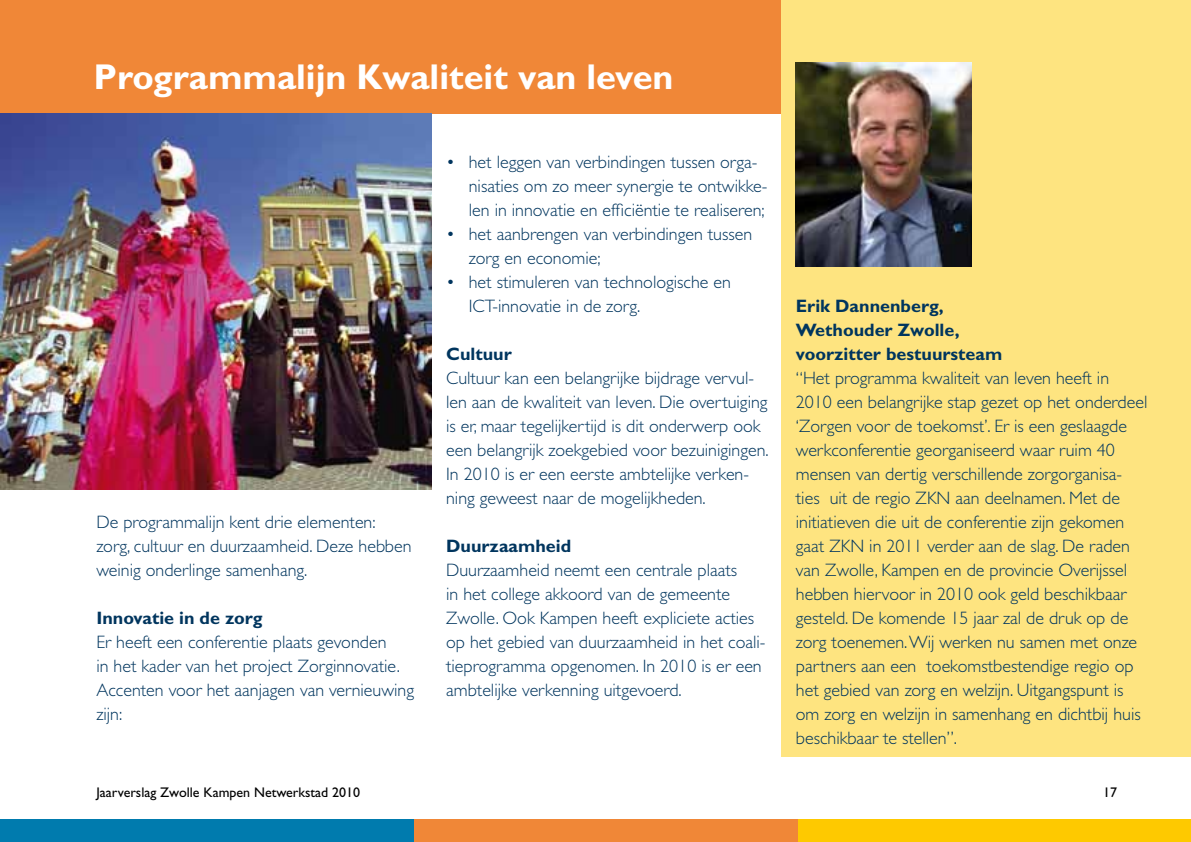
<style>
.page{position:relative;width:1191px;height:842px;background:#fff}
.page>*{position:absolute;margin:0;border:0;box-sizing:border-box;transform-origin:0 0}
.t1{font:700 36px "Gill Sans";color:#fff}
.t2{font:300 18px/24px "Gill Sans";color:#00355e}
.t3{font:700 18px/24px "Gill Sans";color:#00355e}
.t4{font:14px "Gill Sans";color:#000}
</style>
<div class="page">
<div style="left:0;top:0;width:781px;height:113px;background:#f08737"></div>
<img style="left:0;top:113px;width:432px;height:376px">
<div style="left:781px;top:0;width:410px;height:757px;background:#fee480"></div>
<img style="left:796px;top:62px;width:175px;height:204px">
<div style="left:413px;top:819px;width:385px;height:23px;background:#f08737"></div>
<div style="left:798px;top:819px;width:393px;height:23px;background:#fec900"></div>
<div style="left:0;top:819px;width:413px;height:23px;background:#007bae"></div>
<h1 class="t1" style="left:94px;top:56px;width:581px">Programmalijn Kwaliteit van leven</h1>
<p class="t2" style="left:96px;top:510px;width:317px">De programmalijn kent drie elementen: zorg, cultuur en duurzaamheid. Deze hebben weinig onderlinge samenhang.</p>
<p class="t3" style="left:96px;top:606px;width:168px">Innovatie in de zorg</p>
<p class="t2" style="left:96px;top:630px;width:319px">Er heeft een conferentie plaats gevonden<br>in het kader van het project Zorginnovatie.<br>Accenten voor het aanjagen van vernieuwing zijn:</p>
<p class="t2" style="left:469px;top:150px;width:300px;text-indent:-23px">• het leggen van verbindingen tussen orga&shy;nisaties om zo meer synergie te ontwikke&shy;len in innovatie en efficiëntie te realiseren;</p>
<p class="t2" style="left:469px;top:222px;width:285px;text-indent:-23px">• het aanbrengen van verbindingen tussen zorg en economie;</p>
<p class="t2" style="left:469px;top:270px;width:264px;text-indent:-23px">• het stimuleren van technologische en<br>ICT-innovatie in de zorg.</p>
<p class="t3" style="left:446px;top:342px;width:67px">Cultuur</p>
<p class="t2" style="left:446px;top:366px;width:324px">Cultuur kan een belangrijke bijdrage vervul&shy;len aan de kwaliteit van leven. Die overtuiging is er, maar tegelijkertijd is dit onderwerp ook een belangrijk zoekgebied voor bezuinigingen.<br>In 2010 is er een eerste ambtelijke verken&shy;ning geweest naar de mogelijkheden.</p>
<p class="t3" style="left:446px;top:534px;width:127px">Duurzaamheid</p>
<p class="t2" style="left:446px;top:558px;width:321px">Duurzaamheid neemt een centrale plaats<br>in het college akkoord van de gemeente Zwolle. Ook Kampen heeft expliciete acties op het gebied van duurzaamheid in het coali&shy;tieprogramma opgenomen. In 2010 is er een ambtelijke verkenning uitgevoerd.</p>
<p class="t3" style="left:796px;top:294px;width:208px">Erik Dannenberg,<br>Wethouder Zwolle, voorzitter bestuursteam</p>
<p class="t2" style="left:796px;top:366px;width:353px">“Het programma kwaliteit van leven heeft in 2010 een belangrijke stap gezet op het onderdeel ‘Zorgen voor de toekomst’. Er is een geslaagde werkconferentie georganiseerd waar ruim 40 mensen van dertig verschillende zorgorganisa&shy;ties uit de regio ZKN aan deelnamen. Met de initiatieven die uit de conferentie zijn gekomen gaat ZKN in 2011 verder aan de slag. De raden van Zwolle, Kampen en de provincie Overijssel hebben hiervoor in 2010 ook geld beschikbaar gesteld. De komende 15 jaar zal de druk op de zorg toenemen. Wij werken nu samen met onze partners aan een toekomstbestendige regio op het gebied van zorg en welzijn. Uitgangspunt is om zorg en welzijn in samenhang en dichtbij huis beschikbaar te stellen”.</p>
<p class="t4" style="left:96px;top:784px;width:265px">Jaarverslag Zwolle Kampen Netwerkstad 2010</p>
<p class="t4" style="left:1103px;top:784px;width:15px">17</p>
</div>
